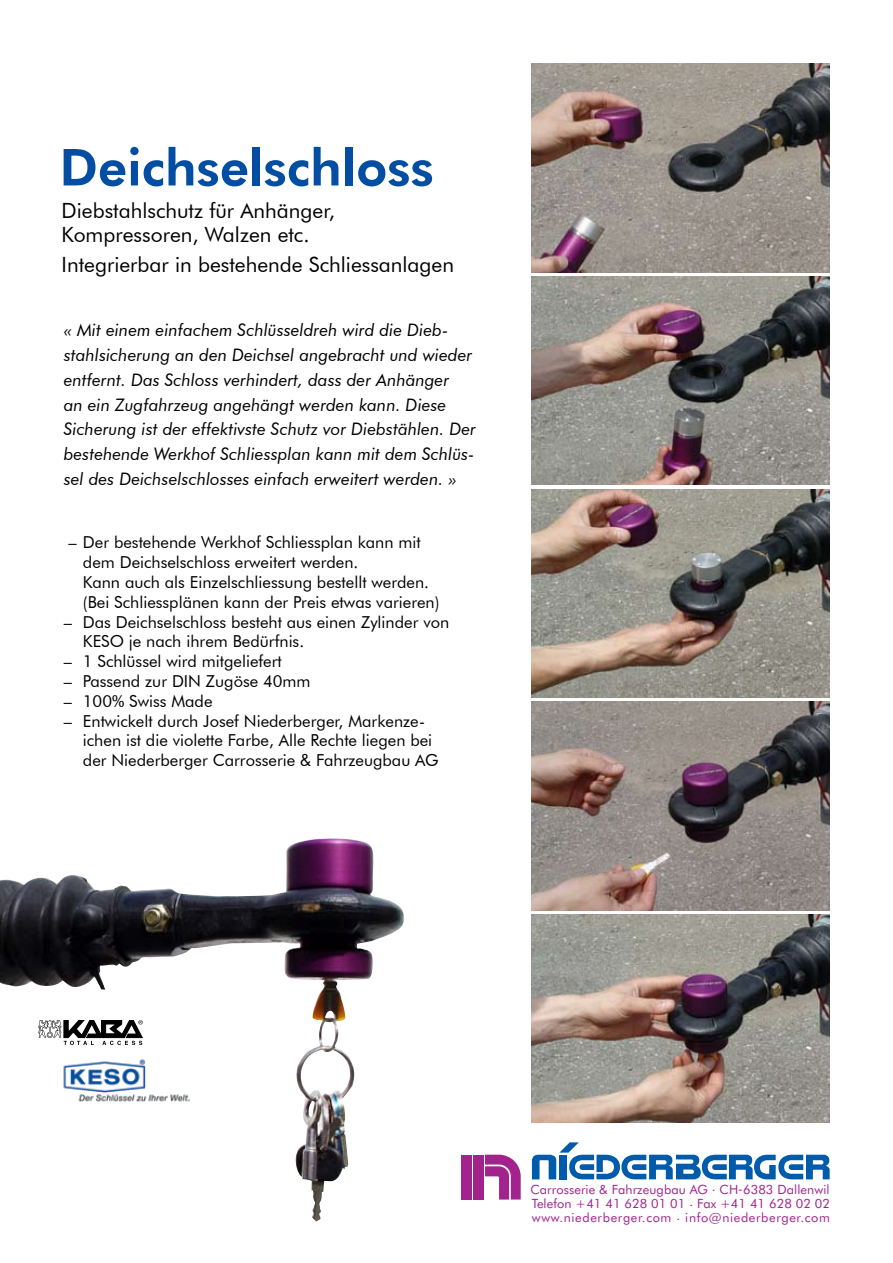
<style>
.page{position:relative;width:893px;height:1263px;background:#fff}
.page>*{position:absolute;margin:0;border:0;box-sizing:border-box;transform-origin:0 0}
.t1{font:800 51px "Futura BT";color:#034ea2}
.t2{font:21px/24px "Futura BT";color:#000}
.t3{font:italic 17.25px/24.8px "Futura BT";color:#000}
.t4{font:16.5px/19.8px "Futura BT";color:#000}
.t5{font:12.75px/14.2px "Futura BT";letter-spacing:.05em;color:#a3238e;text-align:justify}
</style>
<div class="page">
<div style="left:462px;top:1155px;width:10px;height:44px;background:#a3238e"></div>
<div style="left:473px;top:1155px;width:10px;height:44px;background:#a3238e"></div>
<svg style="left:532px;top:1142px;width:298px;height:37px"></svg>
<svg style="left:485px;top:1155px;width:36px;height:44px"></svg>
<img style="left:531px;top:64px;width:298px;height:208px">
<img style="left:531px;top:276px;width:298px;height:209px">
<img style="left:531px;top:489px;width:298px;height:208px">
<img style="left:531px;top:914px;width:298px;height:209px">
<img style="left:531px;top:702px;width:298px;height:208px">
<img style="left:0;top:841px;width:330px;height:380px">
<img style="left:59px;top:1057px;width:132px;height:46px">
<svg style="left:39px;top:1020px;width:104px;height:25px"></svg>
<h1 class="t1" style="left:60px;top:136px;width:376px">Deichselschloss</h1>
<p class="t2" style="left:62px;top:198px;width:275px">Diebstahlschutz für Anhänger,<br>Kompressoren, Walzen etc.</p>
<p class="t2" style="left:62px;top:252px;width:394px">Integrierbar in bestehende Schliessanlagen</p>
<p class="t3" style="left:64px;top:318px;width:414px">« Mit einem einfachem Schlüsseldreh wird die Dieb&shy;stahlsicherung an den Deichsel angebracht und wieder entfernt. Das Schloss verhindert, dass der Anhänger<br>an ein Zugfahrzeug angehängt werden kann. Diese Sicherung ist der effektivste Schutz vor Diebstählen. Der bestehende Werkhof Schliessplan kann mit dem Schlüs&shy;sel des Deichselschlosses einfach erweitert werden. »</p>
<p class="t4" style="left:83px;top:532px;width:358px;text-indent:-14px">– Der bestehende Werkhof Schliessplan kann mit dem Deichselschloss erweitert werden.<br>Kann auch als Einzelschliessung bestellt werden. (Bei Schliessplänen kann der Preis etwas varieren)</p>
<p class="t4" style="left:83px;top:612px;width:368px;text-indent:-19px">– Das Deichselschloss besteht aus einen Zylinder von<br>KESO je nach ihrem Bedürfnis.</p>
<p class="t4" style="left:64px;top:651px;width:220px">– 1 Schlüssel wird mitgeliefert</p>
<p class="t4" style="left:64px;top:671px;width:248px">– Passend zur DIN Zugöse 40mm</p>
<p class="t4" style="left:64px;top:691px;width:150px">– 100% Swiss Made</p>
<p class="t4" style="left:83px;top:711px;width:357px;text-indent:-19px">– Entwickelt durch Josef Niederberger, Markenze&shy;ichen ist die violette Farbe, Alle Rechte liegen bei der Niederberger Carrosserie &amp; Fahrzeugbau AG</p>
<p class="t5" style="left:530px;top:1182px;width:301px">Carrosserie &amp; Fahrzeugbau AG . CH-6383 Dallenwil Telefon +41 41 628 01 01 . Fax +41 41 628 02 02 www.niederberger.com . info@niederberger.com</p>
</div>
